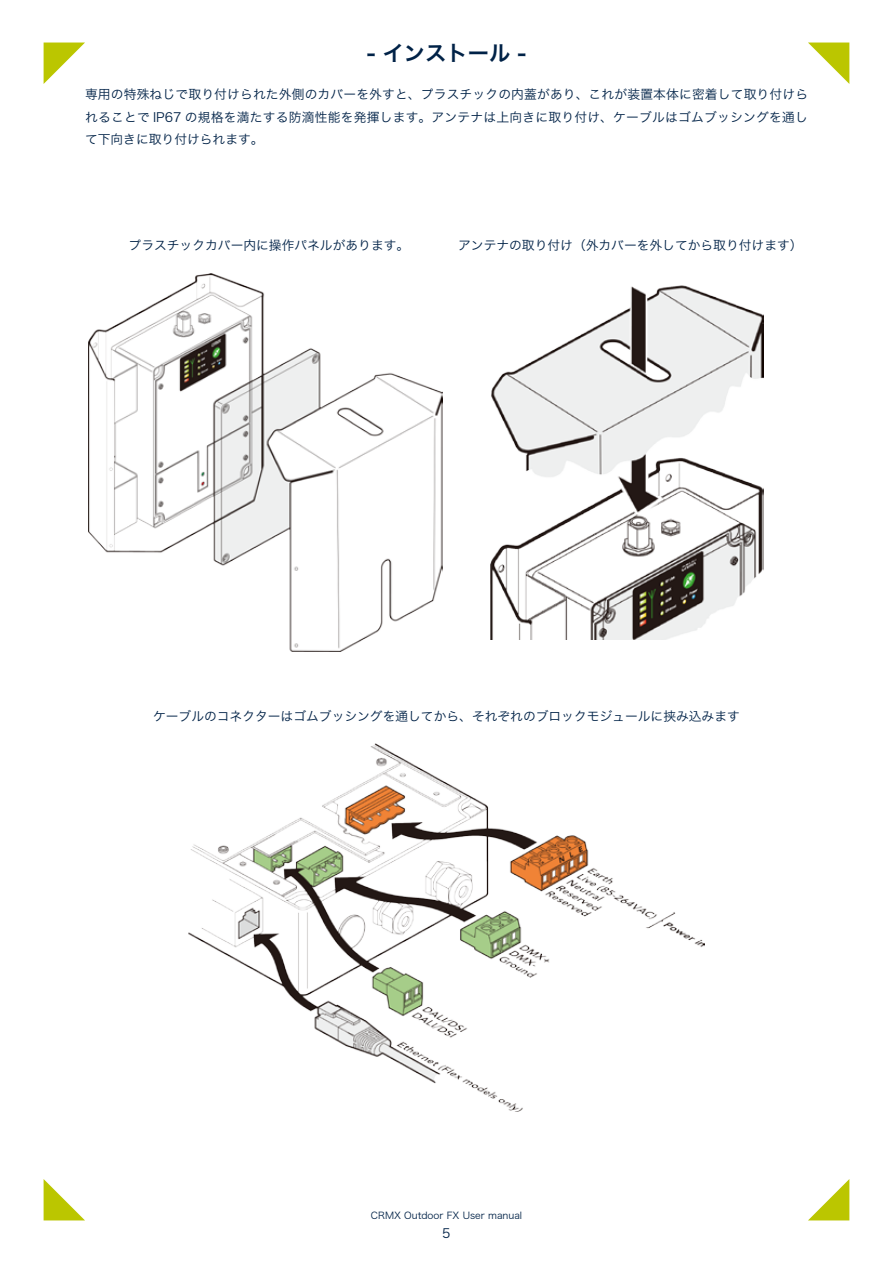
<style>
.page{position:relative;width:893px;height:1263px;background:#fff}
.page>*{position:absolute;margin:0;border:0;box-sizing:border-box;transform-origin:0 0}
.t1{font:21.3px "Hira Kaku Pro N W6";color:#002247}
.t2{font:12.75px/22.4px "Hira Kaku Pro W3";color:#002247;text-align:justify}
.t3{font:9.6px "Hira Kaku Pro W3";color:#002247}
</style>
<div class="page">
<svg style="left:44px;top:43px;width:41px;height:41px"></svg>
<svg style="left:808px;top:1179px;width:41px;height:41px"></svg>
<svg style="left:44px;top:1179px;width:41px;height:41px"></svg>
<svg style="left:808px;top:43px;width:41px;height:41px"></svg>
<img style="left:89px;top:273px;width:354px;height:378px">
<img style="left:491px;top:285px;width:272px;height:355px">
<img style="left:188px;top:743px;width:517px;height:368px">
<h1 class="t1" style="left:367px;top:34px;width:161px">- インストール -</h1>
<p class="t2" style="left:85px;top:83px;width:725px">専用の特殊ねじで取り付けられた外側のカバーを外すと、プラスチックの内蓋があり、これが装置本体に密着して取り付けられることで IP67 の規格を満たする防滴性能を発揮します。アンテナは上向きに取り付け、ケーブルはゴムブッシングを通して下向きに取り付けられます。</p>
<p class="t2" style="left:129px;top:233px;width:282px">プラスチックカバー内に操作パネルがあります。</p>
<p class="t2" style="left:458px;top:233px;width:346px">アンテナの取り付け（外カバーを外してから取り付けます）</p>
<p class="t2" style="left:153px;top:704px;width:588px">ケーブルのコネクターはゴムブッシングを通してから、それぞれのブロックモジュールに挟み込みます</p>
<p class="t3" style="left:371px;top:1207px;width:153px">CRMX Outdoor FX User manual</p>
<p class="t2" style="left:442px;top:1221px;width:10px">5</p>
</div>
